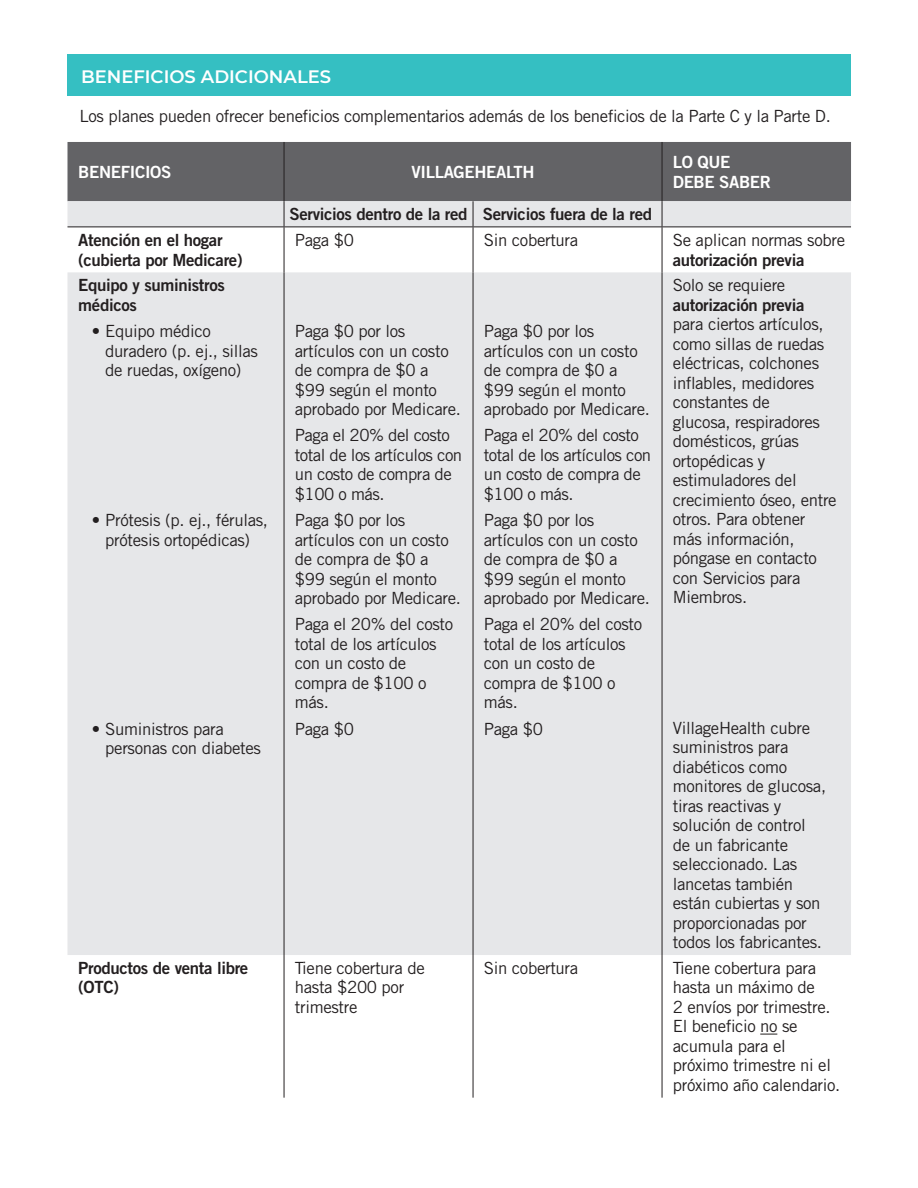
<style>
.page{position:relative;width:918px;height:1188px;background:#fff}
.page>*{position:absolute;margin:0;border:0;box-sizing:border-box;transform-origin:0 0}
.t1{font:600 18px "Montserrat";color:#fff}
.BODY{font:16.8px/19.5px "Trade Gothic LT Std";letter-spacing:-.02em;color:#231f20}
.BODY-2{font:16.8px/19.5px "Trade Gothic LT Std Bd 2";letter-spacing:-.02em;color:#231f20}
.t2{font:16.8px/20.1px "Trade Gothic LT Std Bd 2";letter-spacing:-.02em;color:#fff}
.s1{font-family:"Trade Gothic LT Std Bd 2"}
</style>
<div class="page">
<div style="left:68px;top:142px;width:783px;height:59px;background:#636366"></div>
<div style="left:68px;top:201px;width:783px;height:754px;background:#e6e7e9"></div>
<hr style="left:68px;top:227px;width:216px;height:1px;background:#231f20">
<hr style="left:284px;top:227px;width:189px;height:1px;background:#231f20">
<hr style="left:473px;top:227px;width:189px;height:1px;background:#231f20">
<hr style="left:662px;top:227px;width:189px;height:1px;background:#231f20">
<svg style="left:284px;top:201px;width:1px;height:26px"></svg>
<svg style="left:473px;top:201px;width:1px;height:26px"></svg>
<svg style="left:662px;top:201px;width:1px;height:26px"></svg>
<hr style="left:284px;top:227px;width:1px;height:45px;background:#231f20">
<hr style="left:473px;top:227px;width:1px;height:45px;background:#231f20">
<hr style="left:662px;top:227px;width:1px;height:45px;background:#231f20">
<hr style="left:284px;top:272px;width:1px;height:683px;background:#231f20">
<hr style="left:473px;top:272px;width:1px;height:683px;background:#231f20">
<hr style="left:662px;top:272px;width:1px;height:683px;background:#231f20">
<hr style="left:284px;top:955px;width:1px;height:143px;background:#231f20">
<hr style="left:473px;top:955px;width:1px;height:143px;background:#231f20">
<hr style="left:662px;top:955px;width:1px;height:143px;background:#231f20">
<hr style="left:284px;top:142px;width:1px;height:59px;background:#231f20">
<hr style="left:662px;top:142px;width:1px;height:59px;background:#231f20">
<svg style="left:760px;top:1034px;width:17px;height:1px"></svg>
<div style="left:68px;top:54px;width:783px;height:41px;background:#35bfc2"></div>
<p class="t1" style="left:81px;top:64px;width:252px">BENEFICIOS ADICIONALES</p>
<p class="BODY" style="left:80px;top:107px;width:753px">Los planes pueden ofrecer beneficios complementarios además de los beneficios de la Parte C y la Parte D.</p>
<p class="t2" style="left:78px;top:161px;width:95px">BENEFICIOS</p>
<p class="t2" style="left:411px;top:161px;width:125px">VILLAGEHEALTH</p>
<p class="t2" style="left:673px;top:151px;width:100px">LO QUE<br>DEBE SABER</p>
<p class="BODY-2" style="left:289px;top:204px;width:180px">Servicios dentro de la red</p>
<p class="BODY-2" style="left:483px;top:204px;width:171px">Servicios fuera de la red</p>
<p class="BODY-2" style="left:78px;top:230px;width:166px">Atención en el hogar (cubierta por Medicare)</p>
<p class="BODY" style="left:295px;top:230px;width:61px">Paga $0</p>
<p class="BODY" style="left:484px;top:230px;width:96px">Sin cobertura</p>
<p class="BODY" style="left:673px;top:230px;width:174px">Se aplican normas sobre <span class="s1">autorización previa</span></p>
<p class="BODY-2" style="left:78px;top:275px;width:148px">Equipo y suministros médicos</p>
<p class="BODY" style="left:105px;top:321px;width:154px;text-indent:-13px">• Equipo médico duradero (p. ej., sillas de ruedas, oxígeno)</p>
<p class="BODY" style="left:673px;top:275px;width:165px">Solo se requiere <span class="s1">autorización previa </span>para ciertos artículos, como sillas de ruedas eléctricas, colchones inflables, medidores constantes de<br>glucosa, respiradores domésticos, grúas ortopédicas y estimuladores del crecimiento óseo, entre otros. Para obtener más información, póngase en contacto con Servicios para<br>Miembros.</p>
<p class="BODY" style="left:295px;top:321px;width:168px">Paga $0 por los artículos con un costo de compra de $0 a $99 según el monto aprobado por Medicare.</p>
<p class="BODY" style="left:295px;top:425px;width:169px">Paga el 20% del costo total de los artículos con un costo de compra de $100 o más.</p>
<p class="BODY" style="left:295px;top:510px;width:168px">Paga $0 por los artículos con un costo de compra de $0 a $99 según el monto aprobado por Medicare.</p>
<p class="BODY" style="left:295px;top:614px;width:160px">Paga el 20% del costo total de los artículos con un costo de compra de $100 o más.</p>
<p class="BODY" style="left:295px;top:719px;width:61px">Paga $0</p>
<p class="BODY" style="left:484px;top:321px;width:168px">Paga $0 por los artículos con un costo de compra de $0 a $99 según el monto aprobado por Medicare.</p>
<p class="BODY" style="left:484px;top:425px;width:169px">Paga el 20% del costo total de los artículos con un costo de compra de $100 o más.</p>
<p class="BODY" style="left:484px;top:510px;width:168px">Paga $0 por los artículos con un costo de compra de $0 a $99 según el monto aprobado por Medicare.</p>
<p class="BODY" style="left:484px;top:614px;width:160px">Paga el 20% del costo total de los artículos con un costo de compra de $100 o más.</p>
<p class="BODY" style="left:484px;top:719px;width:61px">Paga $0</p>
<p class="BODY" style="left:92px;top:510px;width:178px;text-align:center">• Prótesis (p. ej., férulas, prótesis ortopédicas)</p>
<p class="BODY" style="left:673px;top:718px;width:155px">VillageHealth cubre suministros para diabéticos como monitores de glucosa, tiras reactivas y solución de control de un fabricante seleccionado. Las lancetas también están cubiertas y son proporcionadas por todos los fabricantes.</p>
<p class="BODY" style="left:105px;top:719px;width:157px;text-indent:-13px">• Suministros para personas con diabetes</p>
<p class="BODY-2" style="left:78px;top:958px;width:172px">Productos de venta libre (OTC)</p>
<p class="BODY" style="left:295px;top:958px;width:131px">Tiene cobertura de hasta $200 por trimestre</p>
<p class="BODY" style="left:484px;top:958px;width:96px">Sin cobertura</p>
<p class="BODY" style="left:673px;top:958px;width:169px">Tiene cobertura para hasta un máximo de<br>2 envíos por trimestre.<br>El beneficio no se acumula para el próximo trimestre ni el próximo año calendario.</p>
</div>
